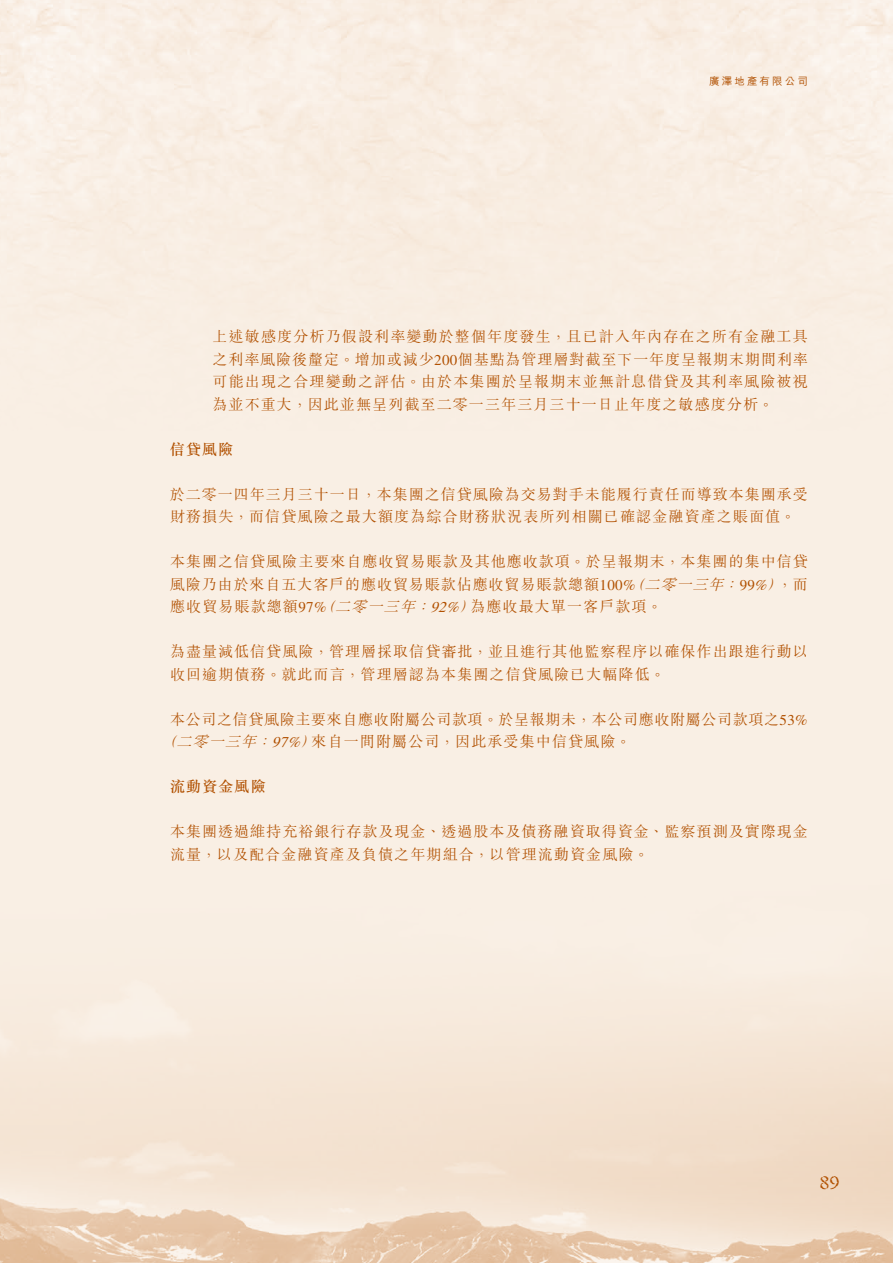
<style>
.page{position:relative;width:893px;height:1263px;background:#fff}
.page>*{position:absolute;margin:0;border:0;box-sizing:border-box;transform-origin:0 0}
.t1{font:700 18px "C Gu Yin HK";color:#b15000}
.t2{font:300 15px/22.5px "M Sung HK";letter-spacing:.07em;color:#b15000}
.t3{font:300 15px/22.5px "M Sung HK";letter-spacing:.045em;color:#b15000}
.t4{font:500 15px "M Sung HK";letter-spacing:.075em;color:#b15000}
.t5{font:500 10.5px "M Hei HK";letter-spacing:.2em;color:#b15000}
.s1{font-family:"Times LT Std";font-weight:400}
.s2{font-style:italic}
.s3{font-family:"Times LT Std";font-weight:400;font-style:italic}
</style>
<div class="page">
<img style="left:0;top:431px;width:893px;height:832px">
<p class="t5" style="left:709px;top:74px;width:100px">廣澤地產有限公司</p>
<p class="t2" style="left:212px;top:325px;width:597px;text-align:justify">上述敏感度分析乃假設利率變動於整個年度發生，且已計入年內存在之所有金融工具之利率風險後釐定。增加或減少<span class="s1">200</span>個基點為管理層對截至下一年度呈報期末期間利率可能出現之合理變動之評估。由於本集團於呈報期末並無計息借貸及其利率風險被視為並不重大，因此並無呈列截至二零一三年三月三十一日止年度之敏感度分析。</p>
<p class="t4" style="left:170px;top:439px;width:65px">信貸風險</p>
<p class="t2" style="left:170px;top:482px;width:639px">於二零一四年三月三十一日，本集團之信貸風險為交易對手未能履行責任而導致本集團承受財務損失，而信貸風險之最大額度為綜合財務狀況表所列相關已確認金融資產之賬面值。</p>
<p class="t2" style="left:170px;top:550px;width:639px;text-align:justify">本集團之信貸風險主要來自應收貿易賬款及其他應收款項。於呈報期末，本集團的集中信貸風險乃由於來自五大客戶的應收貿易賬款佔應收貿易賬款總額<span class="s1">100%</span><span class="s2">（二零一三年：</span><span class="s1">99</span><span class="s3">%</span><span class="s2">）</span>，而應收貿易賬款總額<span class="s1">97%</span><span class="s2">（二零一三年：</span><span class="s3">92%</span><span class="s2">）</span>為應收最大單一客戶款項。</p>
<p class="t2" style="left:170px;top:640px;width:639px">為盡量減低信貸風險，管理層採取信貸審批，並且進行其他監察程序以確保作出跟進行動以收回逾期債務。就此而言，管理層認為本集團之信貸風險已大幅降低。</p>
<p class="t3" style="left:161px;top:707px;width:648px;text-indent:9px">本公司之信貸風險主要來自應收附屬公司款項。於呈報期未，本公司應收附屬公司款項之<span class="s1">53%</span><span class="s2">（二零一三年：</span><span class="s3">97%</span><span class="s2">）</span>來自一間附屬公司，因此承受集中信貸風險。</p>
<p class="t4" style="left:170px;top:776px;width:97px">流動資金風險</p>
<p class="t2" style="left:170px;top:820px;width:639px">本集團透過維持充裕銀行存款及現金、透過股本及債務融資取得資金、監察預測及實際現金流量，以及配合金融資產及負債之年期組合，以管理流動資金風險。</p>
<p class="t1" style="left:820px;top:1170px;width:22px">89</p>
</div>
